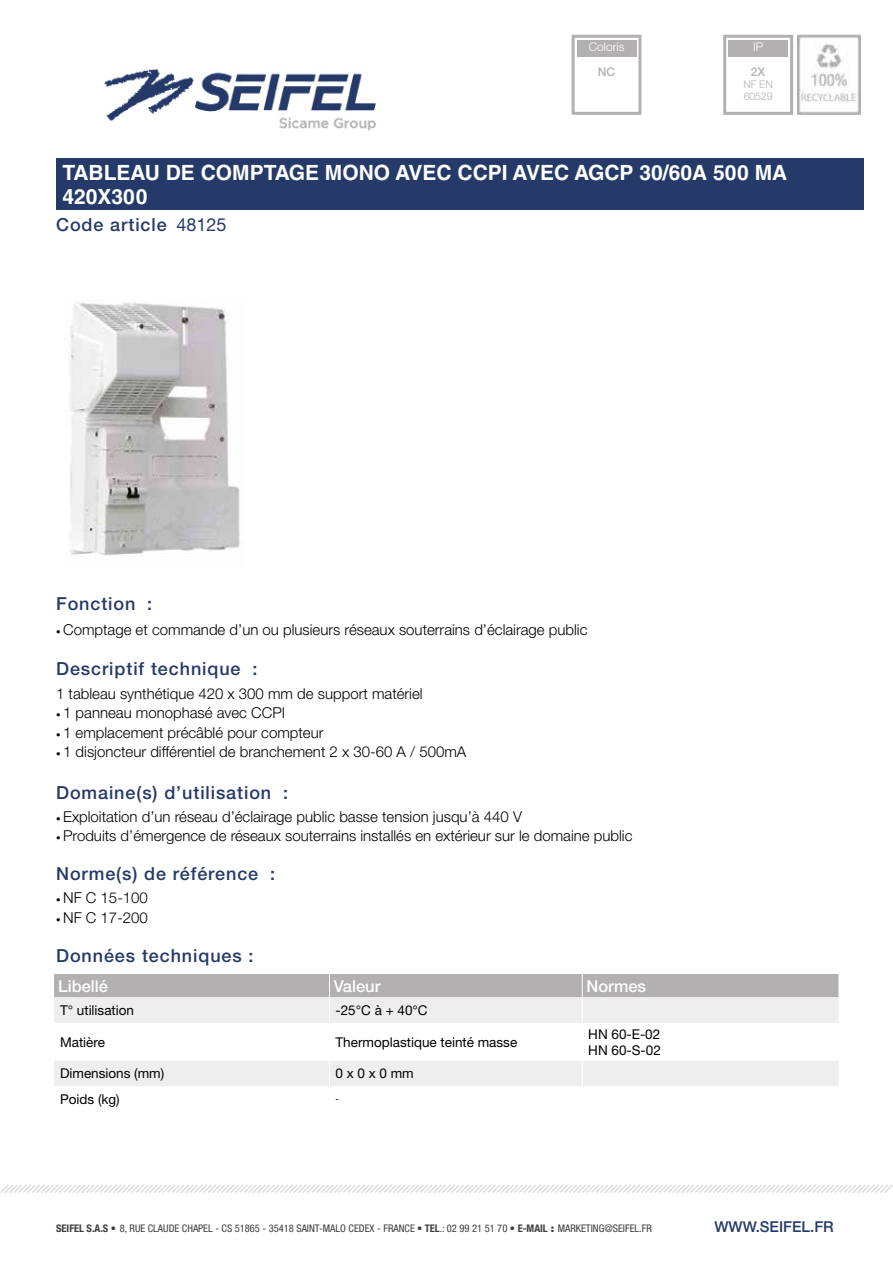
<style>
.page{position:relative;width:893px;height:1263px;background:#fff}
.page>*{position:absolute;margin:0;border:0;box-sizing:border-box;transform-origin:0 0}
.t1{font:700 21px/24px "Helvetica LT Std";color:#fff}
.t2{font:500 18px "Helvetica Neue LT Std";letter-spacing:.05em;color:#253a68}
.t3{font:18px "Helvetica Neue LT Std";color:#253a68}
.t4{font:500 16.5px "Helvetica Neue LT Std";color:#fff}
.t5{font:300 15px "Helvetica Neue LT Std";color:#000}
.t6{font:500 15px "Helvetica Neue LT Std";color:#253a68}
.t7{font:13.5px/16.2px "Helvetica Neue LT Std";color:#000}
.t8{font:300 12px "Helvetica Neue LT Std";color:#fff}
.t9{font:500 12px "Helvetica Neue LT Std";color:#b2b0b0}
.t10{font:condensed 10.5px "Helvetica Neue LT Std";color:#3c3c3b}
.t11{font:300 10.5px/12px "Helvetica Neue LT Std";letter-spacing:-.01em;color:#b2b0b0}
.t12{font:9px "Helvetica Neue LT Std";color:#000}
.s1{font-size:9px}
.s2{font-weight:700}
.s3{font-weight:900;font-stretch:normal}
</style>
<div class="page">
<img style="left:104px;top:68px;width:272px;height:63px">
<svg style="left:0;top:1184px;width:893px;height:9px"></svg>
<div style="left:56px;top:158px;width:807px;height:52px;background:#253a68"></div>
<div style="left:54px;top:1061px;width:784px;height:25px;background:#efeeef"></div>
<svg style="left:329px;top:1061px;width:1px;height:25px"></svg>
<svg style="left:582px;top:1061px;width:1px;height:25px"></svg>
<svg style="left:54px;top:974px;width:785px;height:49px;background:#d2d0d1"></svg>
<img style="left:66px;top:302px;width:174px;height:254px">
<img style="left:798px;top:35px;width:63px;height:80px">
<div style="left:577px;top:40px;width:59px;height:16px;background:#b2b0b0"></div>
<div style="left:572px;top:35px;width:69px;height:80px;border:3px solid #b2b0b0"></div>
<div style="left:728px;top:40px;width:60px;height:16px;background:#b2b0b0"></div>
<div style="left:723px;top:35px;width:70px;height:80px;border:3px solid #b2b0b0"></div>
<p class="t8" style="left:589px;top:40px;width:37px">Coloris</p>
<p class="t9" style="left:598px;top:64px;width:19px">NC</p>
<p class="t8" style="left:753px;top:40px;width:12px">IP</p>
<p class="t9" style="left:751px;top:64px;width:16px">2X</p>
<p class="t11" style="left:744px;top:78px;width:31px">NF EN<br>60529</p>
<h1 class="t1" style="left:63px;top:160px;width:726px">TABLEAU DE COMPTAGE MONO AVEC CCPI AVEC AGCP 30/60A 500 MA<br>420X300</h1>
<p class="t2" style="left:56px;top:214px;width:112px">Code article</p>
<p class="t3" style="left:176px;top:214px;width:52px">48125</p>
<p class="t2" style="left:56px;top:593px;width:98px">Fonction :</p>
<p class="t5" style="left:56px;top:620px;width:533px"><span class="s1">•</span> Comptage et commande d’un ou plusieurs réseaux souterrains d’éclairage public</p>
<p class="t2" style="left:56px;top:657px;width:203px">Descriptif technique :</p>
<p class="t5" style="left:56px;top:684px;width:368px">1 tableau synthétique 420 x 300 mm de support matériel</p>
<p class="t5" style="left:56px;top:704px;width:231px"><span class="s1">•</span> 1 panneau monophasé avec CCPI</p>
<p class="t5" style="left:56px;top:723px;width:269px"><span class="s1">•</span> 1 emplacement précâblé pour compteur</p>
<p class="t5" style="left:56px;top:743px;width:412px"><span class="s1">•</span> 1 disjoncteur différentiel de branchement 2 x 30-60 A / 500mA</p>
<p class="t2" style="left:56px;top:781px;width:233px">Domaine(s) d’utilisation :</p>
<p class="t5" style="left:56px;top:807px;width:467px"><span class="s1">•</span> Exploitation d’un réseau d’éclairage public basse tension jusqu’à 440 V</p>
<p class="t5" style="left:56px;top:827px;width:578px"><span class="s1">•</span> Produits d’émergence de réseaux souterrains installés en extérieur sur le domaine public</p>
<p class="t2" style="left:56px;top:863px;width:220px">Norme(s) de référence :</p>
<p class="t5" style="left:56px;top:889px;width:93px"><span class="s1">•</span> NF C 15-100</p>
<p class="t5" style="left:56px;top:908px;width:93px"><span class="s1">•</span> NF C 17-200</p>
<p class="t2" style="left:56px;top:944px;width:199px">Données techniques :</p>
<p class="t4" style="left:58px;top:976px;width:51px">Libellé</p>
<p class="t4" style="left:334px;top:976px;width:48px">Valeur</p>
<p class="t4" style="left:586px;top:976px;width:61px">Normes</p>
<p class="t7" style="left:60px;top:1002px;width:76px">T° utilisation</p>
<p class="t7" style="left:335px;top:1002px;width:94px">-25°C à + 40°C</p>
<p class="t7" style="left:60px;top:1033px;width:47px">Matière</p>
<p class="t7" style="left:335px;top:1033px;width:183px">Thermoplastique teinté masse</p>
<p class="t7" style="left:588px;top:1025px;width:74px">HN 60-E-02<br>HN 60-S-02</p>
<p class="t7" style="left:60px;top:1065px;width:106px">Dimensions (mm)</p>
<p class="t7" style="left:335px;top:1065px;width:80px">0 x 0 x 0 mm</p>
<p class="t7" style="left:60px;top:1091px;width:61px">Poids (kg)</p>
<p class="t12" style="left:335px;top:1093px;width:5px">-</p>
<p class="t10" style="left:56px;top:1222px;width:597px"><span class="s2">SEIFEL S.A.S</span> <span class="s3">•</span> 8, RUE CLAUDE CHAPEL - CS 51865 - 35418 SAINT-MALO CEDEX - FRANCE • <span class="s2">TEL</span>.: 02 99 21 51 70 • <span class="s2">E-MAIL</span> <span class="s3">:</span> MARKETING@SEIFEL.FR</p>
<p class="t6" style="left:714px;top:1218px;width:121px">WWW.SEIFEL.FR</p>
</div>
